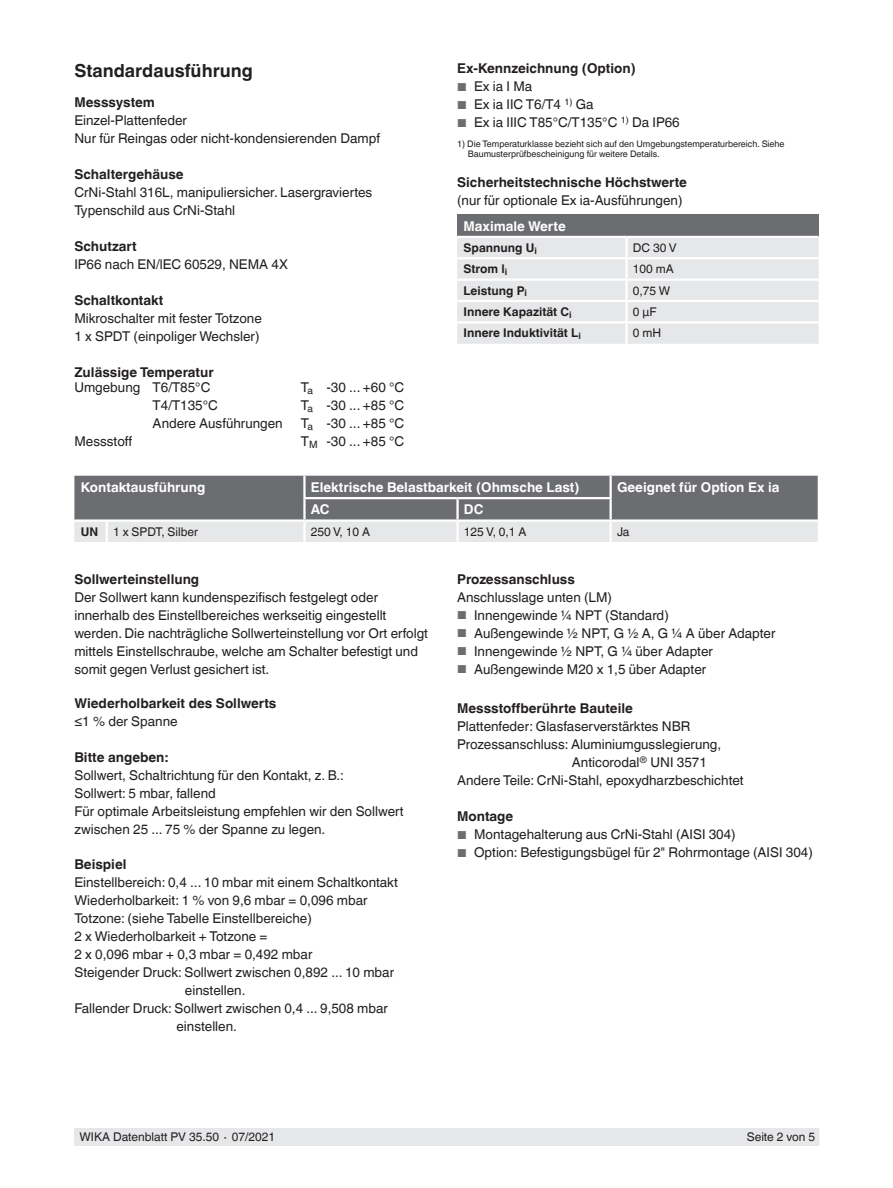
<style>
.page{position:relative;width:893px;height:1188px;background:#fff}
.page>*{position:absolute;margin:0;border:0;box-sizing:border-box;transform-origin:0 0}
.t1{font:700 18px "Helvetica World";color:#231f20}
.t2{font:13.5px/18px "Helvetica World";color:#231f20}
.t3{font:700 13.5px "Helvetica World";color:#231f20}
.t4{font:700 13.5px "Helvetica World";color:#fff}
.t5{font:12px "Helvetica World";color:#231f20}
.t6{font:700 12px "Helvetica World";color:#231f20}
.t7{font:9px/10.5px "Helvetica World";color:#231f20}
.s1{font-weight:700}
.s2{font-size:11.55px;color:#6c6d70}
</style>
<div class="page">
<div style="left:75px;top:1128px;width:744px;height:17px;background:#e6e7e9"></div>
<div style="left:457px;top:214px;width:362px;height:23px;background:#6c6d70"></div>
<div style="left:457px;top:238px;width:362px;height:106px;background:#e6e7e9"></div>
<hr style="left:457px;top:236px;width:169px;height:2px;background:#fff">
<hr style="left:626px;top:236px;width:193px;height:2px;background:#fff">
<hr style="left:625px;top:238px;width:3px;height:19px;background:#fff">
<hr style="left:457px;top:257px;width:169px;height:2px;background:#fff">
<hr style="left:626px;top:257px;width:193px;height:2px;background:#fff">
<hr style="left:625px;top:259px;width:3px;height:20px;background:#fff">
<hr style="left:457px;top:279px;width:169px;height:2px;background:#fff">
<hr style="left:626px;top:279px;width:193px;height:2px;background:#fff">
<hr style="left:625px;top:281px;width:3px;height:19px;background:#fff">
<hr style="left:457px;top:300px;width:169px;height:2px;background:#fff">
<hr style="left:626px;top:300px;width:193px;height:2px;background:#fff">
<hr style="left:625px;top:302px;width:3px;height:19px;background:#fff">
<hr style="left:457px;top:321px;width:169px;height:3px;background:#fff">
<hr style="left:626px;top:321px;width:193px;height:3px;background:#fff">
<hr style="left:625px;top:324px;width:3px;height:20px;background:#fff">
<svg style="left:74px;top:476px;width:744px;height:66px;background:#939497"></svg>
<hr style="left:303px;top:476px;width:3px;height:21px;background:#fff">
<hr style="left:303px;top:499px;width:3px;height:20px;background:#fff">
<hr style="left:609px;top:476px;width:3px;height:21px;background:#fff">
<hr style="left:303px;top:497px;width:155px;height:2px;background:#fff">
<hr style="left:458px;top:497px;width:154px;height:2px;background:#fff">
<hr style="left:456px;top:499px;width:3px;height:20px;background:#fff">
<hr style="left:609px;top:499px;width:3px;height:20px;background:#fff">
<hr style="left:74px;top:519px;width:33px;height:3px;background:#fff">
<hr style="left:107px;top:519px;width:197px;height:3px;background:#fff">
<hr style="left:106px;top:522px;width:2px;height:20px;background:#fff">
<hr style="left:304px;top:519px;width:154px;height:3px;background:#fff">
<hr style="left:303px;top:522px;width:3px;height:20px;background:#fff">
<hr style="left:458px;top:519px;width:153px;height:3px;background:#fff">
<hr style="left:456px;top:522px;width:3px;height:20px;background:#fff">
<hr style="left:611px;top:519px;width:207px;height:3px;background:#fff">
<hr style="left:609px;top:522px;width:3px;height:20px;background:#fff">
<h1 class="t1" style="left:74px;top:60px;width:180px">Standardausführung</h1>
<p class="t3" style="left:74px;top:94px;width:82px">Messsystem</p>
<p class="t2" style="left:74px;top:111px;width:307px">Einzel-Plattenfeder<br>Nur für Reingas oder nicht-kondensierenden Dampf</p>
<p class="t3" style="left:74px;top:166px;width:111px">Schaltergehäuse</p>
<p class="t2" style="left:74px;top:183px;width:299px">CrNi-Stahl 316L, manipuliersicher. Lasergraviertes<br>Typenschild aus CrNi-Stahl</p>
<p class="t3" style="left:74px;top:238px;width:64px">Schutzart</p>
<p class="t2" style="left:74px;top:255px;width:215px">IP66 nach EN/lEC 60529, NEMA 4X</p>
<p class="t3" style="left:74px;top:292px;width:90px">Schaltkontakt</p>
<p class="t2" style="left:74px;top:309px;width:189px">Mikroschalter mit fester Totzone<br>1 x SPDT (einpoliger Wechsler)</p>
<p class="t3" style="left:74px;top:364px;width:141px">Zulässige Temperatur</p>
<p class="t2" style="left:74px;top:379px;width:138px">Umgebung T6/T85°C</p>
<p class="t2" style="left:301px;top:379px;width:105px">T<sub>a</sub> -30 ... +60 °C</p>
<p class="t2" style="left:153px;top:397px;width:67px">T4/T135°C</p>
<p class="t2" style="left:301px;top:397px;width:105px">T<sub>a</sub> -30 ... +85 °C</p>
<p class="t2" style="left:153px;top:415px;width:132px">Andere Ausführungen</p>
<p class="t2" style="left:301px;top:415px;width:105px">T<sub>a</sub> -30 ... +85 °C</p>
<p class="t2" style="left:74px;top:433px;width:59px">Messstoff</p>
<p class="t2" style="left:301px;top:433px;width:105px">T<sub>M</sub> -30 ... +85 °C</p>
<p class="t4" style="left:81px;top:479px;width:126px">Kontaktausführung</p>
<p class="t4" style="left:311px;top:479px;width:270px">Elektrische Belastbarkeit (Ohmsche Last)</p>
<p class="t4" style="left:617px;top:479px;width:164px">Geeignet für Option Ex ia</p>
<p class="t4" style="left:311px;top:502px;width:20px">AC</p>
<p class="t4" style="left:464px;top:502px;width:21px">DC</p>
<p class="t5" style="left:81px;top:524px;width:119px"><span class="s1">UN</span> 1 x SPDT, Silber</p>
<p class="t5" style="left:311px;top:524px;width:61px">250 V, 10 A</p>
<p class="t5" style="left:464px;top:524px;width:64px">125 V, 0,1 A</p>
<p class="t5" style="left:617px;top:524px;width:14px">Ja</p>
<p class="t3" style="left:74px;top:571px;width:126px">Sollwerteinstellung</p>
<p class="t2" style="left:74px;top:588px;width:355px">Der Sollwert kann kundenspezifisch festgelegt oder innerhalb des Einstellbereiches werkseitig eingestellt werden. Die nachträgliche Sollwerteinstellung vor Ort erfolgt mittels Einstellschraube, welche am Schalter befestigt und somit gegen Verlust gesichert ist.</p>
<p class="t3" style="left:74px;top:696px;width:204px">Wiederholbarkeit des Sollwerts</p>
<p class="t2" style="left:74px;top:713px;width:105px">≤1 % der Spanne</p>
<p class="t3" style="left:74px;top:750px;width:95px">Bitte angeben:</p>
<p class="t2" style="left:74px;top:767px;width:331px">Sollwert, Schaltrichtung für den Kontakt, z. B.:<br>Sollwert: 5 mbar, fallend<br>Für optimale Arbeitsleistung empfehlen wir den Sollwert zwischen 25 ... 75 % der Spanne zu legen.</p>
<p class="t3" style="left:74px;top:856px;width:54px">Beispiel</p>
<p class="t2" style="left:74px;top:873px;width:325px">Einstellbereich: 0,4 ... 10 mbar mit einem Schaltkontakt</p>
<p class="t2" style="left:74px;top:891px;width:295px">Wiederholbarkeit: 1 % von 9,6 mbar = 0,096 mbar</p>
<p class="t2" style="left:74px;top:909px;width:239px">Totzone: (siehe Tabelle Einstellbereiche)</p>
<p class="t2" style="left:74px;top:927px;width:195px">2 x Wiederholbarkeit + Totzone =</p>
<p class="t2" style="left:74px;top:945px;width:239px">2 x 0,096 mbar + 0,3 mbar = 0,492 mbar</p>
<p class="t2" style="left:74px;top:963px;width:321px">Steigender Druck: Sollwert zwischen 0,892 ... 10 mbar</p>
<p class="t2" style="left:185px;top:981px;width:62px">einstellen.</p>
<p class="t2" style="left:74px;top:999px;width:315px">Fallender Druck: Sollwert zwischen 0,4 ... 9,508 mbar</p>
<p class="t2" style="left:176px;top:1017px;width:62px">einstellen.</p>
<p class="t3" style="left:457px;top:61px;width:180px">Ex-Kennzeichnung (Option)</p>
<p class="t2" style="left:457px;top:78px;width:77px"><span class="s2">■</span> Ex ia I Ma</p>
<p class="t2" style="left:457px;top:96px;width:138px"><span class="s2">■</span> Ex ia IIC T6/T4 <sup>1)</sup> Ga</p>
<p class="t2" style="left:457px;top:114px;width:224px"><span class="s2">■</span> Ex ia IIIC T85°C/T135°C <sup>1)</sup> Da IP66</p>
<p class="t7" style="left:468px;top:139px;width:318px;text-indent:-11px">1) Die Temperaturklasse bezieht sich auf den Umgebungstemperaturbereich. Siehe<br>Baumusterprüfbescheinigung für weitere Details.</p>
<p class="t3" style="left:457px;top:175px;width:231px">Sicherheitstechnische Höchstwerte</p>
<p class="t2" style="left:457px;top:192px;width:227px">(nur für optionale Ex ia-Ausführungen)</p>
<p class="t4" style="left:463px;top:218px;width:104px">Maximale Werte</p>
<p class="t6" style="left:463px;top:241px;width:75px">Spannung U<sub>i</sub></p>
<p class="t5" style="left:633px;top:241px;width:45px">DC 30 V</p>
<p class="t6" style="left:463px;top:262px;width:45px">Strom l<sub>i</sub></p>
<p class="t5" style="left:633px;top:262px;width:42px">100 mA</p>
<p class="t6" style="left:463px;top:283px;width:65px">Leistung P<sub>i</sub></p>
<p class="t5" style="left:633px;top:283px;width:39px">0,75 W</p>
<p class="t6" style="left:463px;top:305px;width:110px">Innere Kapazität C<sub>i</sub></p>
<p class="t5" style="left:633px;top:305px;width:25px">0 μF</p>
<p class="t6" style="left:463px;top:326px;width:119px">Innere Induktivität L<sub>i</sub></p>
<p class="t5" style="left:633px;top:326px;width:30px">0 mH</p>
<p class="t3" style="left:457px;top:571px;width:119px">Prozessanschluss</p>
<p class="t2" style="left:457px;top:588px;width:156px">Anschlusslage unten (LM)</p>
<p class="t2" style="left:457px;top:606px;width:213px"><span class="s2">■</span> Innengewinde ¼ NPT (Standard)</p>
<p class="t2" style="left:457px;top:624px;width:320px"><span class="s2">■</span> Außengewinde ½ NPT, G ½ A, G ¼ A über Adapter</p>
<p class="t2" style="left:457px;top:642px;width:257px"><span class="s2">■</span> Innengewinde ½ NPT, G ¼ über Adapter</p>
<p class="t2" style="left:457px;top:660px;width:251px"><span class="s2">■</span> Außengewinde M20 x 1,5 über Adapter</p>
<p class="t3" style="left:457px;top:701px;width:177px">Messstoffberührte Bauteile</p>
<p class="t2" style="left:457px;top:718px;width:235px">Plattenfeder: Glasfaserverstärktes NBR</p>
<p class="t2" style="left:457px;top:736px;width:266px">Prozessanschluss: Aluminiumgusslegierung,</p>
<p class="t2" style="left:572px;top:754px;width:136px">Anticorodal<sup>®</sup> UNI 3571</p>
<p class="t2" style="left:457px;top:772px;width:288px">Andere Teile: CrNi-Stahl, epoxydharzbeschichtet</p>
<p class="t3" style="left:457px;top:809px;width:58px">Montage</p>
<p class="t2" style="left:457px;top:826px;width:280px"><span class="s2">■</span> Montagehalterung aus CrNi-Stahl (AISI 304)</p>
<p class="t2" style="left:457px;top:844px;width:357px"><span class="s2">■</span> Option: Befestigungsbügel für 2" Rohrmontage (AISI 304)</p>
<p class="t5" style="left:80px;top:1130px;width:197px">WIKA Datenblatt PV 35.50 ∙ 07/2021</p>
<p class="t5" style="left:747px;top:1130px;width:70px">Seite 2 von 5</p>
</div>
